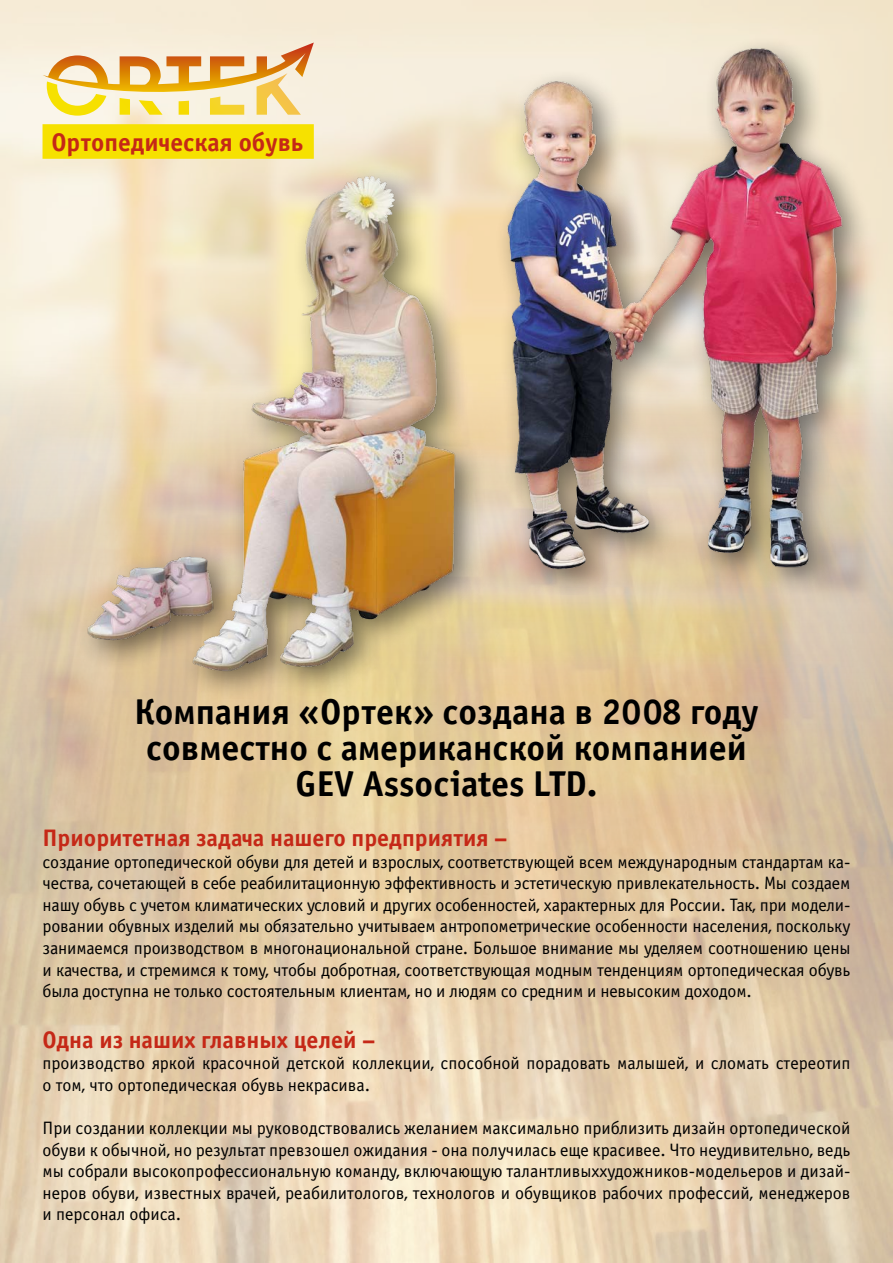
<style>
.page{position:relative;width:893px;height:1263px;background:#fff}
.page>*{position:absolute;margin:0;border:0;box-sizing:border-box;transform-origin:0 0}
.t1{font:36px/36px "Officina Sans Bold C";color:#000;text-align:center}
.t2{font:25.65px "Officina Sans Bold C";color:#c52817}
.t3{font:24px "Officina Sans Bold C";color:#c52817}
.t4{font:18px/21.6px "Officina Sans Book C";color:#000;text-align:justify}
</style>
<div class="page">
<div style="left:43px;top:124px;width:271px;height:35px;background:#f6e100"></div>
<svg style="left:43px;top:43px;width:271px;height:73px;background:#f0d396"></svg>
<div style="left:492px;top:30px;width:379px;height:565px;background:#000;opacity:.5"></div>
<img style="left:504px;top:43px;width:346px;height:536px">
<div style="left:71px;top:160px;width:413px;height:538px;background:#000;opacity:.5"></div>
<img style="left:78px;top:168px;width:407px;height:508px">
<h2 class="t2" style="left:51px;top:128px;width:254px">Ортопедическая обувь</h2>
<h1 class="t1" style="left:134px;top:694px;width:626px">Компания «Ортек» создана в 2008 году совместно с американской компанией<br>GEV Associates LTD.</h1>
<h3 class="t3" style="left:43px;top:824px;width:467px">Приоритетная задача нашего предприятия –</h3>
<p class="t4" style="left:43px;top:851px;width:809px">создание ортопедической обуви для детей и взрослых, соответствующей всем международным стандартам ка&shy;чества, сочетающей в себе реабилитационную эффективность и эстетическую привлекательность. Мы создаем нашу обувь с учетом климатических условий и других особенностей, характерных для России. Так, при модели&shy;ровании обувных изделий мы обязательно учитываем антропометрические особенности населения, поскольку занимаемся производством в многонациональной стране. Большое внимание мы уделяем соотношению цены и качества, и стремимся к тому, чтобы добротная, соответствующая модным тенденциям ортопедическая обувь была доступна не только состоятельным клиентам, но и людям со средним и невысоким доходом.</p>
<h3 class="t3" style="left:43px;top:1026px;width:334px">Одна из наших главных целей –</h3>
<p class="t4" style="left:43px;top:1053px;width:809px">производство яркой красочной детской коллекции, способной порадовать малышей, и сломать стереотип о том, что ортопедическая обувь некрасива.</p>
<p class="t4" style="left:43px;top:1117px;width:809px">При создании коллекции мы руководствовались желанием максимально приблизить дизайн ортопедической обуви к обычной, но результат превзошел ожидания - она получилась еще красивее. Что неудивительно, ведь мы собрали высокопрофессиональную команду, включающую талантливыххудожников-модельеров и дизай&shy;неров обуви, известных врачей, реабилитологов, технологов и обувщиков рабочих профессий, менеджеров и персонал офиса.</p>
</div>
